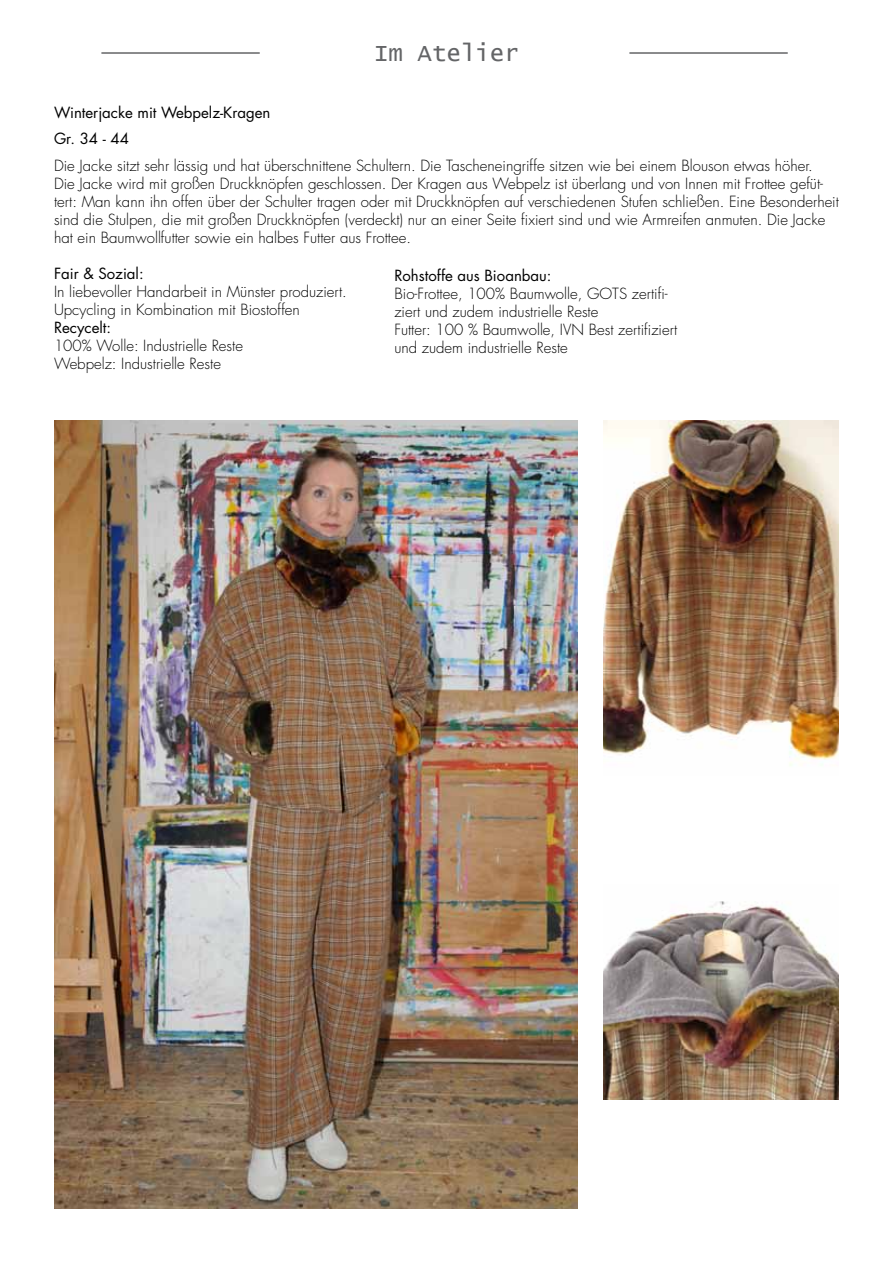
<style>
.page{position:relative;width:893px;height:1263px;background:#fff}
.page>*{position:absolute;margin:0;border:0;box-sizing:border-box;transform-origin:0 0}
.t1{font:24px "Lucida Console";color:#646567}
.t2{font:300 15px/18px "Futura LT";color:#000}
.t3{font:15px/26.5px "Futura LT";color:#000}
</style>
<div class="page">
<hr style="left:101px;top:52px;width:159px;height:2px;background:#646567">
<hr style="left:629px;top:52px;width:159px;height:2px;background:#646567">
<img style="left:54px;top:420px;width:524px;height:789px">
<img style="left:603px;top:420px;width:236px;height:346px">
<img style="left:603px;top:901px;width:236px;height:198px">
<h1 class="t1" style="left:374px;top:42px;width:146px">Im Atelier</h1>
<p class="t3" style="left:54px;top:99px;width:218px">Winterjacke mit Webpelz-Kragen<br>Gr. 34 - 44</p>
<p class="t2" style="left:54px;top:157px;width:786px">Die Jacke sitzt sehr lässig und hat überschnittene Schultern. Die Tascheneingriffe sitzen wie bei einem Blouson etwas höher.<br>Die Jacke wird mit großen Druckknöpfen geschlossen. Der Kragen aus Webpelz ist überlang und von Innen mit Frottee gefüt&shy;tert: Man kann ihn offen über der Schulter tragen oder mit Druckknöpfen auf verschiedenen Stufen schließen. Eine Besonderheit sind die Stulpen, die mit großen Druckknöpfen (verdeckt) nur an einer Seite fixiert sind und wie Armreifen anmuten. Die Jacke hat ein Baumwollfutter sowie ein halbes Futter aus Frottee.</p>
<p class="t3" style="left:54px;top:260px;width:91px">Fair &amp; Sozial:</p>
<p class="t2" style="left:54px;top:283px;width:294px">In liebevoller Handarbeit in Münster produziert.<br>Upcycling in Kombination mit Biostoffen</p>
<p class="t3" style="left:54px;top:314px;width:59px">Recycelt:</p>
<p class="t2" style="left:54px;top:337px;width:191px">100% Wolle: Industrielle Reste<br>Webpelz: Industrielle Reste</p>
<p class="t3" style="left:394px;top:262px;width:159px">Rohstoffe aus Bioanbau:</p>
<p class="t2" style="left:394px;top:285px;width:284px">Bio-Frottee, 100% Baumwolle, GOTS zertifi&shy;ziert und zudem industrielle Reste<br>Futter: 100 % Baumwolle, IVN Best zertifiziert und zudem industrielle Reste</p>
</div>
